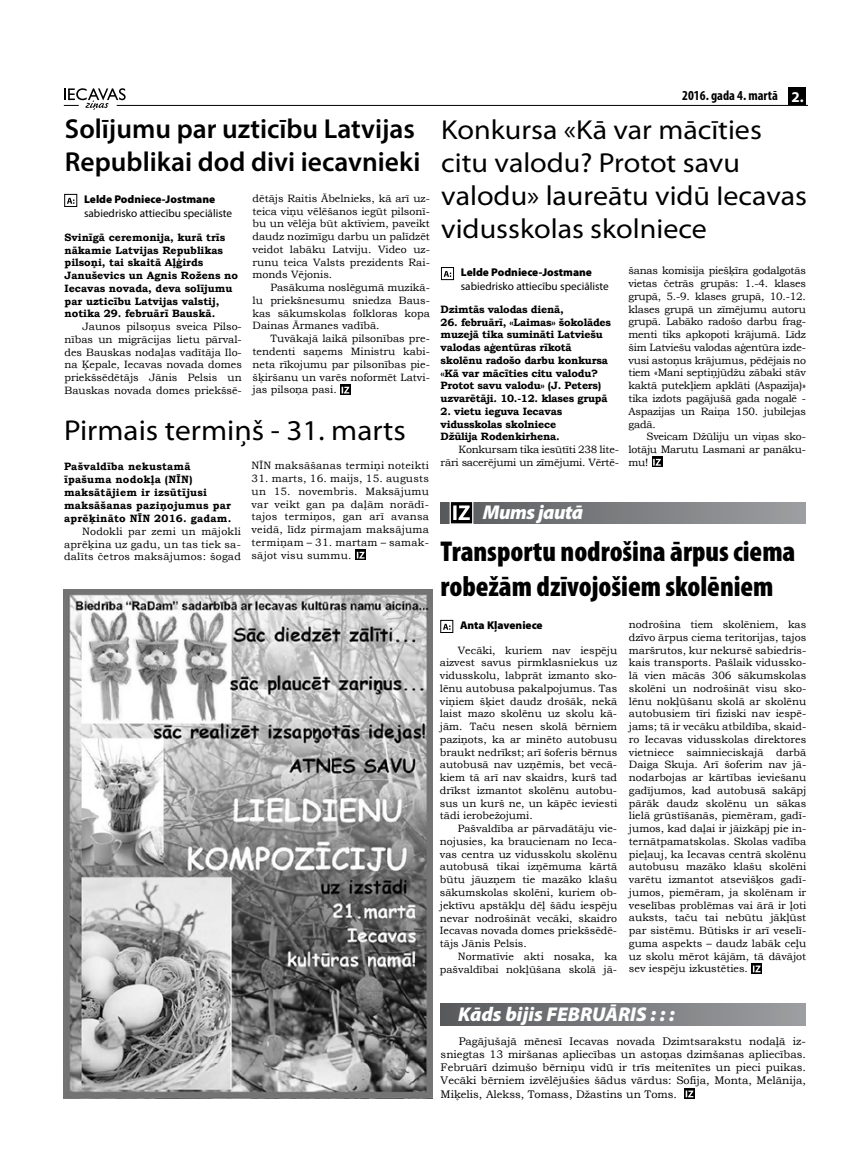
<style>
.page{position:relative;width:851px;height:1170px;background:#fff}
.page>*{position:absolute;margin:0;border:0;box-sizing:border-box;transform-origin:0 0}
.t1{font:900 condensed 28.75px/34.5px "Myriad Pro";color:#000}
.t2{font:semi-expanded 28.75px "Myriad Pro";color:#000}
.t3{font:semi-expanded 27.5px/33px "Myriad Pro";color:#000}
.t4{font:600 27.5px/33px "Myriad Pro";color:#000}
.t5{font:italic 900 20px "Myriad Pro";color:#fff}
.t6{font:italic 900 20px "Myriad Pro";letter-spacing:-.025em;color:#fff}
.t7{font:700 condensed 13.75px "Myriad Pro";color:#000}
.t8{font:11.25px "Myriad Pro";color:#000}
.t9{font:900 11.25px "Myriad Pro";color:#000}
.t10{font:11px/13.2px "Bookman Old Style";color:#000;text-align:justify}
.t11{font:10.62px/12.8px "Bookman Old Style";color:#000;text-align:justify}
.t12{font:700 10.62px/12.8px "Bookman Old Style";letter-spacing:-.02em;color:#000}
.t13{font:700 10.62px/12.8px "Bookman Old Style";color:#000}
.t14{font:700 10.62px/13px "Bookman Old Style";letter-spacing:.02em;color:#000}
.t15{font:10.62px/12.8px "Bookman Old Style";letter-spacing:-.02em;color:#000;text-align:right}
.t16{font:10.62px "Bookman Old Style";letter-spacing:.02em;color:#000}
.s1{font-stretch:normal;font-size:15px;color:#fff}
</style>
<div class="page">
<hr style="left:117px;top:105px;width:689px;height:1px;background:#000">
<svg style="left:64px;top:88px;width:62px;height:22px"></svg>
<div style="left:788px;top:87px;width:18px;height:18px;background:#000"></div>
<div style="left:440px;top:502px;width:365px;height:21px;background:linear-gradient(to right,#595a5d,#9c9fa1)"></div>
<svg style="left:449px;top:502px;width:25px;height:22px"></svg>
<svg style="left:443px;top:623px;width:7px;height:6px"></svg>
<div style="left:440px;top:620px;width:13px;height:12px;border:1px solid #000"></div>
<div style="left:440px;top:1003px;width:365px;height:21px;background:linear-gradient(to right,#595a5c,#9c9fa2)"></div>
<div style="left:684px;top:1088px;width:10px;height:10px;background:#000"></div>
<svg style="left:685px;top:1090px;width:8px;height:7px"></svg>
<svg style="left:443px;top:271px;width:8px;height:6px"></svg>
<div style="left:441px;top:267px;width:12px;height:13px;border:1px solid #000"></div>
<svg style="left:67px;top:198px;width:7px;height:6px"></svg>
<div style="left:64px;top:194px;width:13px;height:13px;border:1px solid #000"></div>
<svg style="left:652px;top:456px;width:10px;height:11px"></svg>
<svg style="left:653px;top:459px;width:7px;height:6px"></svg>
<svg style="left:340px;top:384px;width:11px;height:11px"></svg>
<svg style="left:341px;top:387px;width:8px;height:6px"></svg>
<svg style="left:355px;top:549px;width:11px;height:11px"></svg>
<svg style="left:357px;top:551px;width:7px;height:7px"></svg>
<img style="left:63px;top:589px;width:369px;height:509px">
<svg style="left:751px;top:963px;width:11px;height:10px"></svg>
<svg style="left:752px;top:965px;width:8px;height:7px"></svg>
<h2 class="t4" style="left:65px;top:111px;width:357px">Solījumu par uzticību Latvijas<br>Republikai dod divi iecavnieki</h2>
<p class="t9" style="left:84px;top:193px;width:133px">Lelde Podniece-Jostmane</p>
<p class="t8" style="left:84px;top:206px;width:149px">sabiedrisko attiecību speciāliste</p>
<p class="t13" style="left:64px;top:231px;width:175px">Svinīgā ceremonija, kurā trīs nākamie Latvijas Republikas pilsoņi, tai skaitā Aļģirds<br>Januševics un Agnis Rožens no<br>Iecavas novada, deva solījumu par uzticību Latvijas valstij, notika 29. februārī Bauskā.</p>
<p class="t11" style="left:64px;top:320px;width:179px;text-indent:18px">Jaunos pilsoņus sveica Pilso&shy;nības un migrācijas lietu pārval&shy;des Bauskas nodaļas vadītāja Ilo&shy;na Ķepale, Iecavas novada domes priekšsēdētājs Jānis Pelsis un Bauskas novada domes priekšsē-</p>
<p class="t11" style="left:252px;top:192px;width:179px">dētājs Raitis Ābelnieks, kā arī uz&shy;teica viņu vēlēšanos iegūt pilsonī&shy;bu un vēlēja būt aktīviem, paveikt daudz nozīmīgu darbu un palīdzēt veidot labāku Latviju. Video uz&shy;runu teica Valsts prezidents Rai&shy;monds Vējonis.</p>
<p class="t11" style="left:252px;top:281px;width:179px;text-indent:18px">Pasākuma noslēgumā muzikā&shy;lu priekšnesumu sniedza Baus&shy;kas sākumskolas folkloras kopa Dainas Ārmanes vadībā.</p>
<p class="t11" style="left:252px;top:332px;width:179px;text-indent:18px">Tuvākajā laikā pilsonības pre&shy;tendenti saņems Ministru kabi&shy;neta rīkojumu par pilsonības pie&shy;šķiršanu un varēs noformēt Latvi&shy;jas pilsoņa pasi.</p>
<h1 class="t2" style="left:64px;top:415px;width:343px">Pirmais termiņš - 31. marts</h1>
<p class="t14" style="left:64px;top:460px;width:169px">Pašvaldība nekustamā īpašuma nodokļa (NĪN) maksātājiem ir izsūtījusi maksāšanas paziņojumus par aprēķināto NĪN 2016. gadam.</p>
<p class="t11" style="left:64px;top:525px;width:178px;text-indent:18px">Nodokli par zemi un mājokli aprēķina uz gadu, un tas tiek sa&shy;dalīts četros maksājumos: šogad</p>
<p class="t16" style="left:251px;top:459px;width:179px">NĪN maksāšanas termiņi noteikti</p>
<p class="t11" style="left:251px;top:472px;width:179px">31. marts, 16. maijs, 15. augusts un 15. novembris. Maksājumu var veikt gan pa daļām norādī&shy;tajos termiņos, gan arī avansa veidā, līdz pirmajam maksājuma termiņam – 31. martam – samak&shy;sājot visu summu.</p>
<p class="t7" style="left:682px;top:87px;width:123px">2016. gada 4. martā <span class="s1">2.</span></p>
<h2 class="t3" style="left:441px;top:114px;width:367px">Konkursa «Kā var mācīties citu valodu? Protot savu valodu» laureātu vidū Iecavas vidusskolas skolniece</h2>
<p class="t9" style="left:461px;top:266px;width:133px">Lelde Podniece-Jostmane</p>
<p class="t8" style="left:461px;top:279px;width:149px">sabiedrisko attiecību speciāliste</p>
<p class="t11" style="left:628px;top:264px;width:179px">šanas komisija piešķīra godalgotās vietas četrās grupās: 1.-4. klases grupā, 5.-9. klases grupā, 10.-12. klases grupā un zīmējumu autoru grupā. Labāko radošo darbu frag&shy;menti tiks apkopoti krājumā. Līdz šim Latviešu valodas aģentūra izde&shy;vusi astoņus krājumus, pēdējais no tiem «Mani septiņjūdžu zābaki stāv kaktā putekļiem apklāti (Aspazija)» tika izdots pagājušā gada nogalē - Aspazijas un Raiņa 150. jubilejas gadā.</p>
<p class="t11" style="left:628px;top:430px;width:179px;text-indent:18px">Sveicam Džūliju un viņas sko&shy;lotāju Marutu Lasmani ar panāku&shy;mu!</p>
<p class="t12" style="left:440px;top:303px;width:125px">Dzimtās valodas dienā,</p>
<p class="t12" style="left:440px;top:315px;width:172px">26. februārī, «Laimas» šokolādes muzejā tika sumināti Latviešu valodas aģentūras rīkotā skolēnu radošo darbu konkursa «Kā var mācīties citu valodu?<br>Protot savu valodu» (J. Peters) uzvarētāji. 10.-12. klases grupā</p>
<p class="t12" style="left:440px;top:405px;width:123px">2. vietu ieguva Iecavas vidusskolas skolniece<br>Džūlija Rodenkirhena.</p>
<p class="t15" style="left:440px;top:443px;width:180px">Konkursam tika iesūtīti 238 lite&shy;rāri sacerējumi un zīmējumi. Vērtē-</p>
<h3 class="t6" style="left:482px;top:501px;width:102px">Mums jautā</h3>
<h1 class="t1" style="left:440px;top:534px;width:356px">Transportu nodrošina ārpus ciema robežām dzīvojošiem skolēniem</h1>
<p class="t9" style="left:460px;top:619px;width:84px">Anta Kļaveniece</p>
<p class="t11" style="left:440px;top:643px;width:179px;text-indent:18px">Vecāki, kuriem nav iespēju aizvest savus pirmklasniekus uz vidusskolu, labprāt izmanto sko&shy;lēnu autobusa pakalpojumus. Tas viņiem šķiet daudz drošāk, nekā laist mazo skolēnu uz skolu kā&shy;jām. Taču nesen skolā bērniem paziņots, ka ar minēto autobusu braukt nedrīkst; arī šoferis bērnus autobusā nav uzņēmis, bet vecā&shy;kiem tā arī nav skaidrs, kurš tad drīkst izmantot skolēnu autobu&shy;sus un kurš ne, un kāpēc ieviesti tādi ierobežojumi.</p>
<p class="t11" style="left:440px;top:822px;width:179px;text-indent:18px">Pašvaldība ar pārvadātāju vie&shy;nojusies, ka braucienam no Ieca&shy;vas centra uz vidusskolu skolēnu autobusā tikai izņēmuma kārtā būtu jāuzņem tie mazāko klašu sākumskolas skolēni, kuriem ob&shy;jektīvu apstākļu dēļ šādu iespēju nevar nodrošināt vecāki, skaidro Iecavas novada domes priekšsēdē&shy;tājs Jānis Pelsis.</p>
<p class="t11" style="left:440px;top:949px;width:179px;text-align:right">Normatīvie akti nosaka, ka pašvaldībai nokļūšana skolā jā-</p>
<p class="t11" style="left:628px;top:618px;width:179px">nodrošina tiem skolēniem, kas dzīvo ārpus ciema teritorijas, tajos maršrutos, kur nekursē sabiedris&shy;kais transports. Pašlaik vidussko&shy;lā vien mācās 306 sākumskolas skolēni un nodrošināt visu sko&shy;lēnu nokļūšanu skolā ar skolēnu autobusiem tīri fiziski nav iespē&shy;jams; tā ir vecāku atbildība, skaid&shy;ro Iecavas vidusskolas direktores vietniece saimnieciskajā darbā Daiga Skuja. Arī šoferim nav jā&shy;nodarbojas ar kārtības ieviešanu gadījumos, kad autobusā sakāpj pārāk daudz skolēnu un sākas lielā grūstīšanās, piemēram, gadī&shy;jumos, kad daļai ir jāizkāpj pie in&shy;ternātpamatskolas. Skolas vadība pieļauj, ka Iecavas centrā skolēnu autobusu mazāko klašu skolēni varētu izmantot atsevišķos gadī&shy;jumos, piemēram, ja skolēnam ir veselības problēmas vai ārā ir ļoti auksts, taču tai nebūtu jākļūst par sistēmu. Būtisks ir arī veselī&shy;guma aspekts – daudz labāk ceļu uz skolu mērot kājām, tā dāvājot sev iespēju izkustēties.</p>
<h3 class="t5" style="left:458px;top:1002px;width:218px">Kāds bijis FEBRUĀRIS : : :</h3>
<p class="t10" style="left:440px;top:1034px;width:367px;text-indent:18px">Pagājušajā mēnesī Iecavas novada Dzimtsarakstu nodaļā iz&shy;sniegtas 13 miršanas apliecības un astoņas dzimšanas apliecības.<br>Februārī dzimušo bērniņu vidū ir trīs meitenītes un pieci puikas.<br>Vecāki bērniem izvēlējušies šādus vārdus: Sofija, Monta, Melānija, Miķelis, Alekss, Tomass, Džastins un Toms.</p>
</div>
